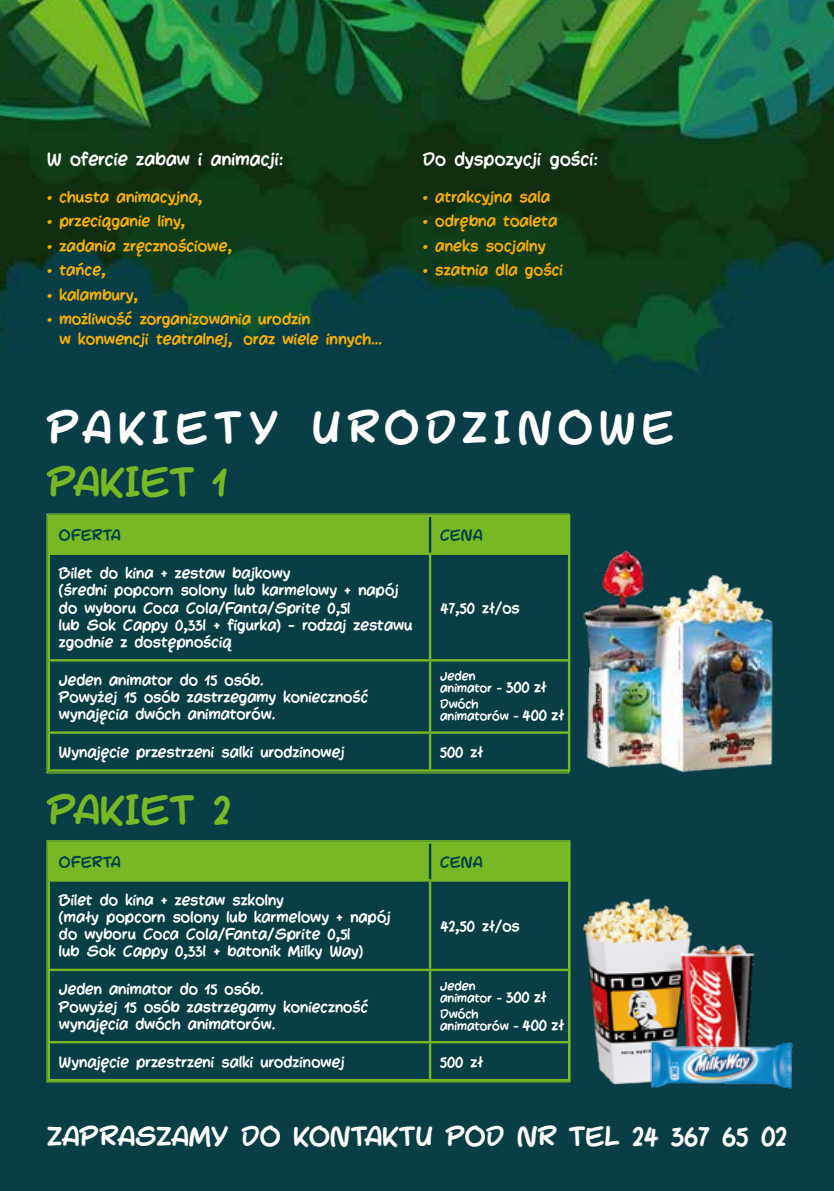
<style>
.page{position:relative;width:834px;height:1191px;background:#fff}
.page>*{position:absolute;margin:0;border:0;box-sizing:border-box;transform-origin:0 0}
.t1{font:500 42px "Mulled Wine Season";letter-spacing:.15em;color:#fff}
.t2{font:500 38px "Mulled Wine Season";color:#79b825}
.t3{font:500 25.4px "Mulled Wine Season";color:#fff}
.t4{font:500 16.8px "Mulled Wine Season";color:#fff}
.t5{font:500 14.6px/20px "Mulled Wine Season";color:#f9b000}
.t6{font:500 14.6px "Mulled Wine Season";color:#f8ac00}
.t7{font:500 14.2px/17.2px "Mulled Wine Season";color:#fff}
.t8{font:500 14.2px "Mulled Wine Season";color:#004046}
.t9{font:500 11.6px/12px "Mulled Wine Season";color:#fff}
.s1{font-size:14.4px}
</style>
<div class="page">
<img style="left:0;top:0;width:833px;height:1191px">
<div style="left:50px;top:517px;width:517px;height:35px;background:#79b825"></div>
<hr style="left:48px;top:514px;width:382px;height:3px;background:#79b825">
<hr style="left:48px;top:517px;width:2px;height:35px;background:#79b825">
<hr style="left:430px;top:514px;width:140px;height:3px;background:#79b825">
<hr style="left:568px;top:517px;width:2px;height:35px;background:#79b825">
<hr style="left:48px;top:552px;width:382px;height:3px;background:#79b825">
<hr style="left:48px;top:555px;width:2px;height:104px;background:#79b825">
<hr style="left:430px;top:552px;width:140px;height:3px;background:#79b825">
<hr style="left:429px;top:555px;width:2px;height:104px;background:#79b825">
<hr style="left:568px;top:555px;width:2px;height:104px;background:#79b825">
<hr style="left:48px;top:659px;width:382px;height:2px;background:#79b825">
<hr style="left:48px;top:661px;width:2px;height:70px;background:#79b825">
<hr style="left:430px;top:659px;width:140px;height:2px;background:#79b825">
<hr style="left:429px;top:661px;width:2px;height:70px;background:#79b825">
<hr style="left:568px;top:661px;width:2px;height:70px;background:#79b825">
<hr style="left:48px;top:731px;width:382px;height:3px;background:#79b825">
<hr style="left:48px;top:734px;width:2px;height:35px;background:#79b825">
<hr style="left:430px;top:731px;width:140px;height:3px;background:#79b825">
<hr style="left:429px;top:734px;width:2px;height:35px;background:#79b825">
<hr style="left:568px;top:734px;width:2px;height:35px;background:#79b825">
<hr style="left:48px;top:769px;width:382px;height:2px;background:#79b825">
<hr style="left:430px;top:769px;width:140px;height:2px;background:#79b825">
<hr style="left:429px;top:517px;width:2px;height:35px;background:#004046">
<div style="left:46px;top:513px;width:523px;height:260px;border:1px solid #79b825"></div>
<img style="left:580px;top:547px;width:195px;height:228px">
<div style="left:50px;top:843px;width:518px;height:36px;background:#79b825"></div>
<hr style="left:48px;top:841px;width:382px;height:2px;background:#79b825">
<hr style="left:48px;top:843px;width:2px;height:36px;background:#79b825">
<hr style="left:430px;top:841px;width:140px;height:2px;background:#79b825">
<hr style="left:48px;top:879px;width:382px;height:2px;background:#79b825">
<hr style="left:48px;top:881px;width:2px;height:87px;background:#79b825">
<hr style="left:430px;top:879px;width:140px;height:2px;background:#79b825">
<hr style="left:429px;top:881px;width:2px;height:87px;background:#79b825">
<hr style="left:48px;top:968px;width:382px;height:3px;background:#79b825">
<hr style="left:48px;top:971px;width:2px;height:70px;background:#79b825">
<hr style="left:430px;top:968px;width:140px;height:3px;background:#79b825">
<hr style="left:429px;top:971px;width:2px;height:70px;background:#79b825">
<hr style="left:48px;top:1041px;width:382px;height:2px;background:#79b825">
<hr style="left:48px;top:1043px;width:2px;height:36px;background:#79b825">
<hr style="left:430px;top:1041px;width:140px;height:2px;background:#79b825">
<hr style="left:429px;top:1043px;width:2px;height:36px;background:#79b825">
<hr style="left:48px;top:1079px;width:382px;height:2px;background:#79b825">
<hr style="left:430px;top:1079px;width:140px;height:2px;background:#79b825">
<hr style="left:429px;top:843px;width:2px;height:36px;background:#004046">
<div style="left:46px;top:840px;width:524px;height:242px;border:1px solid #79b825"></div>
<img style="left:561px;top:875px;width:204px;height:217px">
<img style="left:646px;top:1039px;width:151px;height:55px">
<p class="t4" style="left:47px;top:150px;width:237px">W ofercie zabaw i animacji:</p>
<p class="t5" style="left:47px;top:187px;width:157px">• chusta animacyjna,</p>
<p class="t5" style="left:47px;top:211px;width:140px">• przeciąganie liny,</p>
<p class="t5" style="left:47px;top:236px;width:187px">• zadania zręcznościowe,</p>
<p class="t5" style="left:47px;top:260px;width:60px">• tańce,</p>
<p class="t5" style="left:47px;top:285px;width:93px">• kalambury,</p>
<p class="t5" style="left:59px;top:309px;width:324px;text-indent:-12px">• możliwość zorganizowania urodzin<br>w konwencji teatralnej, oraz wiele innych...</p>
<p class="t4" style="left:423px;top:150px;width:176px">Do dyspozycji gości:</p>
<p class="t6" style="left:423px;top:188px;width:128px">• atrakcyjna sala</p>
<p class="t6" style="left:423px;top:213px;width:136px">• odrębna toaleta</p>
<p class="t6" style="left:423px;top:237px;width:124px">• aneks socjalny</p>
<p class="t6" style="left:423px;top:262px;width:142px">• szatnia dla gości</p>
<h1 class="t1" style="left:48px;top:403px;width:627px">PAKIETY URODZINOWE</h1>
<h2 class="t2" style="left:48px;top:460px;width:181px">PAKIET 1</h2>
<p class="t8" style="left:59px;top:527px;width:63px">OFERTA</p>
<p class="t8" style="left:440px;top:527px;width:44px">CENA</p>
<p class="t7" style="left:59px;top:564px;width:355px">Bilet do kina + zestaw bajkowy<br>(średni popcorn solony lub karmelowy + napój do wyboru Coca Cola/Fanta/Sprite 0,5l<br>lub Sok Cappy 0,33l + figurka) - rodzaj zestawu zgodnie z dostępnością</p>
<p class="t7" style="left:440px;top:599px;width:81px">47,50 zł/os</p>
<p class="t7" style="left:59px;top:671px;width:311px">Jeden animator do 15 osób.<br>Powyżej 15 osób zastrzegamy konieczność wynajęcia dwóch animatorów.</p>
<p class="t9" style="left:440px;top:670px;width:108px">Jeden<br>animator - <span class="s1">300 zł</span></p>
<p class="t9" style="left:440px;top:698px;width:125px">Dwóch<br>animatorów - <span class="s1">400 zł</span></p>
<p class="t7" style="left:59px;top:743px;width:287px">Wynajęcie przestrzeni salki urodzinowej</p>
<p class="t7" style="left:440px;top:743px;width:45px">500 zł</p>
<h2 class="t2" style="left:48px;top:788px;width:184px">PAKIET 2</h2>
<p class="t8" style="left:59px;top:853px;width:63px">OFERTA</p>
<p class="t8" style="left:440px;top:853px;width:44px">CENA</p>
<p class="t7" style="left:59px;top:891px;width:333px">Bilet do kina + zestaw szkolny<br>(mały popcorn solony lub karmelowy + napój do wyboru Coca Cola/Fanta/Sprite 0,5l<br>lub Sok Cappy 0,33l + batonik Milky Way)</p>
<p class="t7" style="left:440px;top:917px;width:81px">42,50 zł/os</p>
<p class="t9" style="left:440px;top:980px;width:108px">Jeden<br>animator - <span class="s1">300 zł</span></p>
<p class="t9" style="left:440px;top:1008px;width:125px">Dwóch<br>animatorów - <span class="s1">400 zł</span></p>
<p class="t7" style="left:59px;top:980px;width:311px">Jeden animator do 15 osób.<br>Powyżej 15 osób zastrzegamy konieczność wynajęcia dwóch animatorów.</p>
<p class="t7" style="left:59px;top:1053px;width:287px">Wynajęcie przestrzeni salki urodzinowej</p>
<p class="t7" style="left:440px;top:1053px;width:45px">500 zł</p>
<h3 class="t3" style="left:47px;top:1121px;width:741px">ZAPRASZAMY DO KONTAKTU POD NR TEL 24 367 65 02</h3>
</div>
